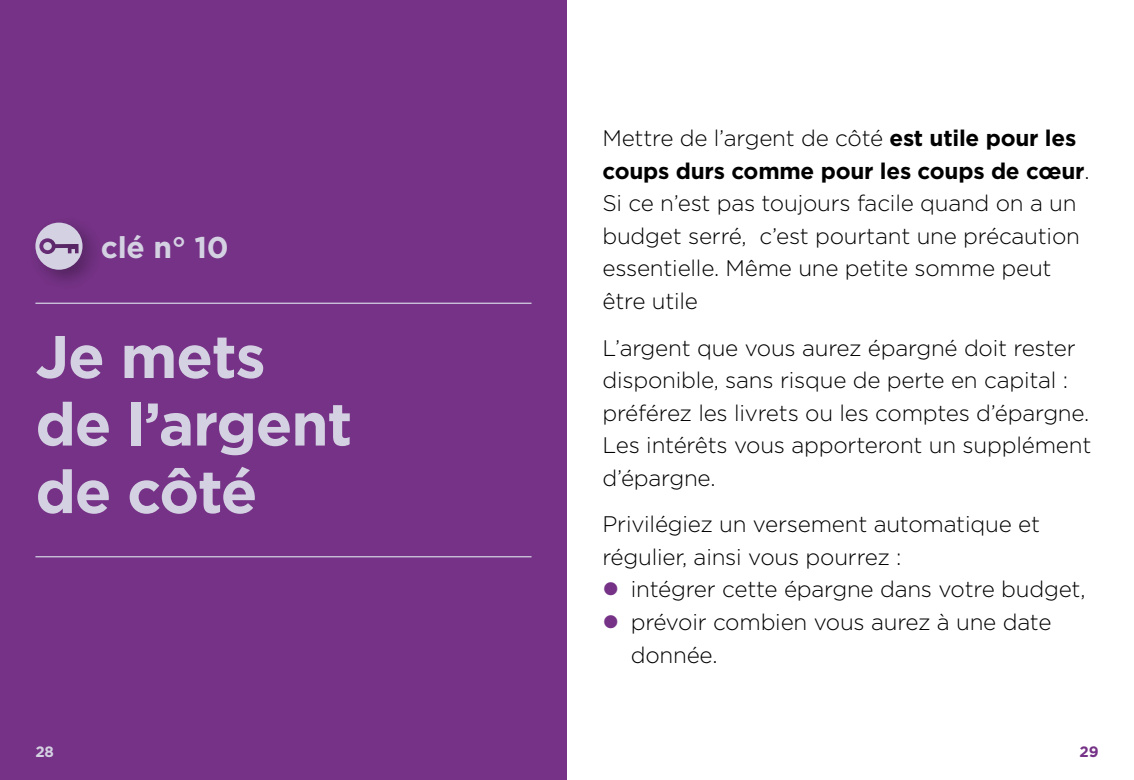
<style>
.page{position:relative;width:1134px;height:780px;background:#fff}
.page>*{position:absolute;margin:0;border:0;box-sizing:border-box;transform-origin:0 0}
.H1_-_chapitres{font:700 60px/67.5px "Gotham";letter-spacing:-.02em;color:#d4d1e2}
.H3_-_Clés{font:700 30px "Gotham";color:#d4d1e2}
.Texte{font:300 22.5px/32.5px "Gotham";letter-spacing:-.01em;color:#000}
.t1{font:700 15px "Gotham";color:#d4d1e2}
.t2{font:700 15px "Gotham";color:#753286}
.s1{font-weight:700}
</style>
<div class="page">
<div style="left:0;top:0;width:567px;height:780px;background:#753286"></div>
<hr style="left:35px;top:556px;width:496px;height:1px;background:#d4d1e2">
<hr style="left:35px;top:302px;width:496px;height:2px;background:#d4d1e2">
<div style="left:29px;top:216px;width:75px;height:75px;background:#000;opacity:.3"></div>
<svg style="left:35px;top:222px;width:48px;height:48px"></svg>
<h3 class="H3_-_Clés" style="left:101px;top:228px;width:129px">clé n° 10</h3>
<h1 class="H1_-_chapitres" style="left:35px;top:322px;width:318px">Je mets de l’argent de côté</h1>
<p class="Texte" style="left:602px;top:121px;width:489px">Mettre de l’argent de côté <span class="s1">est utile pour les coups durs comme pour les coups de cœur</span>.<br>Si ce n’est pas toujours facile quand on a un budget serré, c’est pourtant une précaution essentielle. Même une petite somme peut être utile</p>
<p class="Texte" style="left:602px;top:331px;width:490px">L’argent que vous aurez épargné doit rester disponible, sans risque de perte en capital : préférez les livrets ou les comptes d’épargne.<br>Les intérêts vous apporteront un supplément d’épargne.</p>
<p class="Texte" style="left:602px;top:507px;width:439px">Privilégiez un versement automatique et régulier, ainsi vous pourrez :</p>
<p class="Texte" style="left:631px;top:572px;width:456px">intégrer cette épargne dans votre budget,</p>
<p class="Texte" style="left:631px;top:605px;width:422px">prévoir combien vous aurez à une date donnée.</p>
<p class="t1" style="left:35px;top:741px;width:20px">28</p>
<p class="t2" style="left:1079px;top:741px;width:21px">29</p>
</div>
